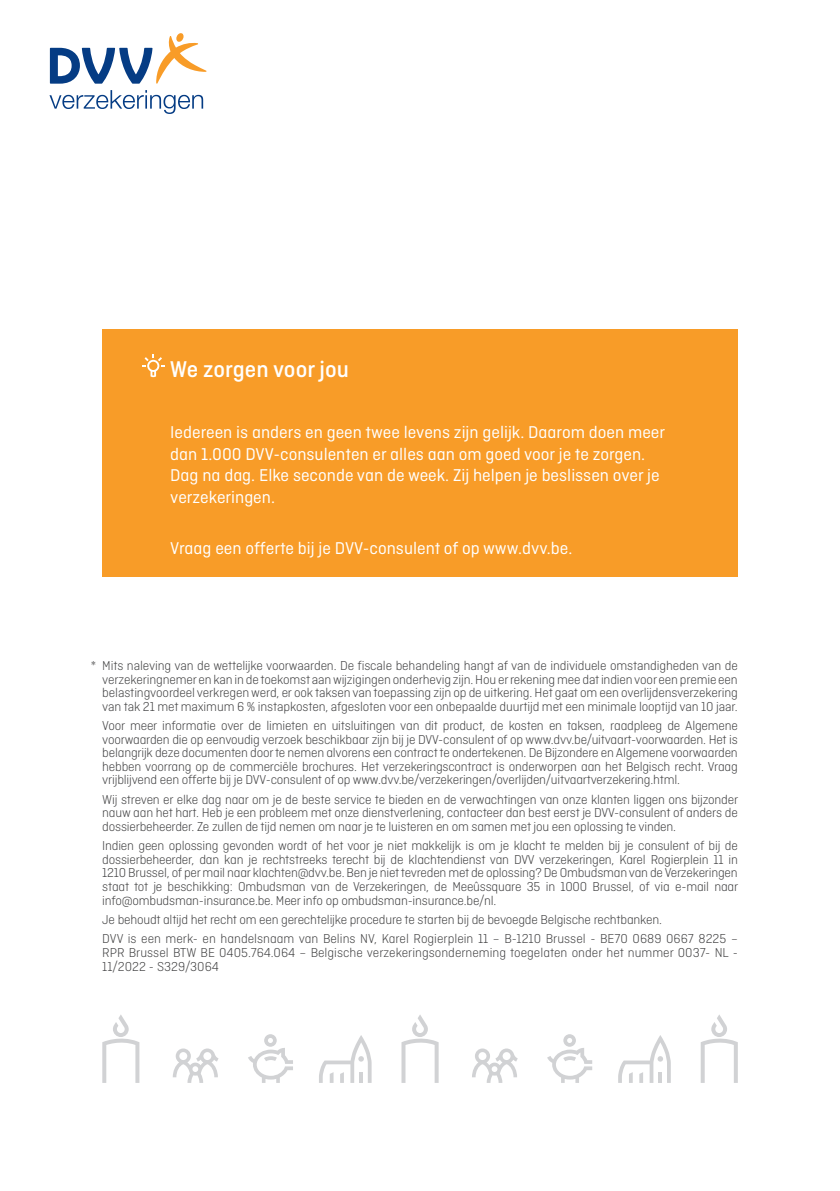
<style>
.page{position:relative;width:840px;height:1191px;background:#fff}
.page>*{position:absolute;margin:0;border:0;box-sizing:border-box;transform-origin:0 0}
.Vragen{font:500 24px "Ciutadella";color:#fff}
.Vragen-2{font:18px/21.6px "Ciutadella";color:#fff}
.t1{font:300 13.6px/13.6px "Ciutadella";letter-spacing:-.015em;color:#3e3e3f;text-align:justify}
</style>
<div class="page">
<div style="left:102px;top:329px;width:635px;height:247px;background:#f89c28"></div>
<svg style="left:319px;top:1035px;width:52px;height:48px"></svg>
<svg style="left:618px;top:1035px;width:52px;height:48px"></svg>
<svg style="left:102px;top:1015px;width:37px;height:68px"></svg>
<svg style="left:700px;top:1014px;width:37px;height:69px"></svg>
<svg style="left:248px;top:1034px;width:45px;height:49px"></svg>
<svg style="left:173px;top:1048px;width:45px;height:35px"></svg>
<svg style="left:547px;top:1034px;width:45px;height:49px"></svg>
<svg style="left:472px;top:1048px;width:45px;height:35px"></svg>
<svg style="left:401px;top:1015px;width:37px;height:68px"></svg>
<svg style="left:142px;top:354px;width:23px;height:23px"></svg>
<svg style="left:50px;top:33px;width:157px;height:51px"></svg>
<svg style="left:49px;top:90px;width:154px;height:24px"></svg>
<p class="Vragen" style="left:170px;top:356px;width:181px">We zorgen voor jou</p>
<p class="Vragen-2" style="left:170px;top:421px;width:496px">Iedereen is anders en geen twee levens zijn gelijk. Daarom doen meer dan 1.000 DVV-consulenten er alles aan om goed voor je te zorgen.<br>Dag na dag. Elke seconde van de week. Zij helpen je beslissen over je verzekeringen.</p>
<p class="Vragen-2" style="left:170px;top:537px;width:403px">Vraag een offerte bij je DVV-consulent of op www.dvv.be.</p>
<p class="t1" style="left:102px;top:658px;width:636px;text-indent:-11px">* Mits naleving van de wettelijke voorwaarden. De fiscale behandeling hangt af van de individuele omstandigheden van de verzekeringnemer en kan in de toekomst aan wijzigingen onderhevig zijn. Hou er rekening mee dat indien voor een premie een belastingvoordeel verkregen werd, er ook taksen van toepassing zijn op de uitkering. Het gaat om een overlijdensverzekering van tak 21 met maximum 6 % instapkosten, afgesloten voor een onbepaalde duurtijd met een minimale looptijd van 10 jaar.</p>
<p class="t1" style="left:102px;top:718px;width:636px">Voor meer informatie over de limieten en uitsluitingen van dit product, de kosten en taksen, raadpleeg de Algemene voorwaarden die op eenvoudig verzoek beschikbaar zijn bij je DVV-consulent of op www.dvv.be/uitvaart-voorwaarden. Het is belangrijk deze documenten door te nemen alvorens een contract te ondertekenen. De Bijzondere en Algemene voorwaarden hebben voorrang op de commerciële brochures. Het verzekeringscontract is onderworpen aan het Belgisch recht. Vraag vrijblijvend een offerte bij je DVV-consulent of op www.dvv.be/verzekeringen/overlijden/uitvaartverzekering.html.</p>
<p class="t1" style="left:102px;top:792px;width:637px">Wij streven er elke dag naar om je de beste service te bieden en de verwachtingen van onze klanten liggen ons bijzonder nauw aan het hart. Heb je een probleem met onze dienstverlening, contacteer dan best eerst je DVV-consulent of anders de dossierbeheerder. Ze zullen de tijd nemen om naar je te luisteren en om samen met jou een oplossing te vinden.</p>
<p class="t1" style="left:102px;top:839px;width:637px">Indien geen oplossing gevonden wordt of het voor je niet makkelijk is om je klacht te melden bij je consulent of bij de dossierbeheerder, dan kan je rechtstreeks terecht bij de klachtendienst van DVV verzekeringen, Karel Rogierplein 11 in 1210 Brussel, of per mail naar klachten@dvv.be. Ben je niet tevreden met de oplossing? De Ombudsman van de Verzekeringen staat tot je beschikking: Ombudsman van de Verzekeringen, de Meeûssquare 35 in 1000 Brussel, of via e-mail naar info@ombudsman-insurance.be. Meer info op ombudsman-insurance.be/nl.</p>
<p class="t1" style="left:102px;top:912px;width:561px">Je behoudt altijd het recht om een gerechtelijke procedure te starten bij de bevoegde Belgische rechtbanken.</p>
<p class="t1" style="left:102px;top:931px;width:636px">DVV is een merk- en handelsnaam van Belins NV, Karel Rogierplein 11 – B-1210 Brussel - BE70 0689 0667 8225 – RPR Brussel BTW BE 0405.764.064 – Belgische verzekeringsonderneming toegelaten onder het nummer 0037- NL - 11/2022 - S329/3064</p>
</div>
